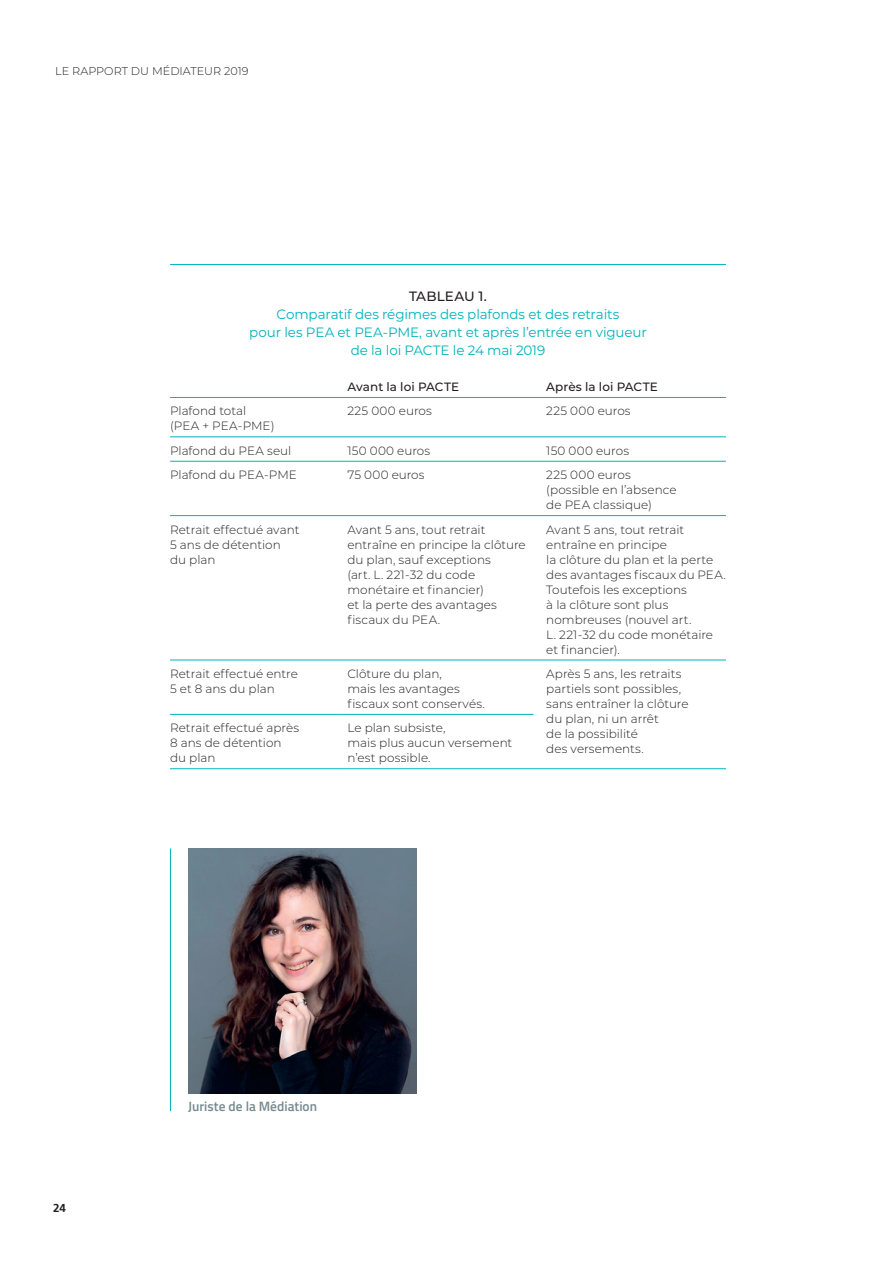
<style>
.page{position:relative;width:893px;height:1263px;background:#fff}
.page>*{position:absolute;margin:0;border:0;box-sizing:border-box;transform-origin:0 0}
.t1{font:13.5px/18px "Montserrat";letter-spacing:-.01em;color:#00b3bd;text-align:center}
.t2{font:600 13.5px "Titillium";color:#768a90}
.t3{font:500 13.5px "Montserrat";letter-spacing:.01em;color:#231f20}
.t4{font:300 12px/15px "Montserrat";color:#231f20}
.t5{font:500 12px "Montserrat";letter-spacing:.005em;color:#231f20}
.t6{font:300 12px "Montserrat";letter-spacing:.02em;color:#231f20}
.t7{font:700 11.55px "Frutiger";color:#231f20}
.t8{font:300 11.25px "Montserrat";color:#231f20}
</style>
<div class="page">
<hr style="left:170px;top:264px;width:556px;height:1px;background:#00b3bd">
<hr style="left:170px;top:397px;width:556px;height:1px;background:#00b3bd">
<hr style="left:170px;top:436px;width:556px;height:1px;background:#00b3bd">
<hr style="left:170px;top:461px;width:556px;height:1px;background:#00b3bd">
<hr style="left:170px;top:515px;width:556px;height:1px;background:#00b3bd">
<hr style="left:170px;top:660px;width:556px;height:1px;background:#00b3bd">
<hr style="left:170px;top:714px;width:171px;height:1px;background:#00b3bd">
<hr style="left:170px;top:768px;width:171px;height:1px;background:#00b3bd">
<hr style="left:341px;top:714px;width:192px;height:1px;background:#00b3bd">
<hr style="left:341px;top:768px;width:385px;height:1px;background:#00b3bd">
<img style="left:188px;top:848px;width:228px;height:245px">
<hr style="left:170px;top:848px;width:1px;height:263px;background:#00b3bd">
<p class="t8" style="left:55px;top:66px;width:195px">LE RAPPORT DU MÉDIATEUR 2019</p>
<p class="t3" style="left:409px;top:291px;width:79px">TABLEAU 1.</p>
<p class="t1" style="left:249px;top:306px;width:399px">Comparatif des régimes des plafonds et des retraits<br>pour les PEA et PEA-PME, avant et après l’entrée en vigueur de la loi PACTE le 24 mai 2019</p>
<p class="t5" style="left:347px;top:382px;width:113px">Avant la loi PACTE</p>
<p class="t5" style="left:546px;top:382px;width:113px">Après la loi PACTE</p>
<p class="t4" style="left:170px;top:405px;width:106px">Plafond total (PEA + PEA-PME)</p>
<p class="t6" style="left:347px;top:406px;width:86px">225 000 euros</p>
<p class="t6" style="left:546px;top:406px;width:86px">225 000 euros</p>
<p class="t4" style="left:170px;top:444px;width:123px">Plafond du PEA seul</p>
<p class="t4" style="left:347px;top:444px;width:84px">150 000 euros</p>
<p class="t4" style="left:546px;top:444px;width:84px">150 000 euros</p>
<p class="t4" style="left:170px;top:468px;width:128px">Plafond du PEA-PME</p>
<p class="t4" style="left:347px;top:468px;width:79px">75 000 euros</p>
<p class="t4" style="left:546px;top:468px;width:132px">225 000 euros (possible en l’absence de PEA classique)</p>
<p class="t4" style="left:170px;top:523px;width:131px">Retrait effectué avant<br>5 ans de détention du plan</p>
<p class="t4" style="left:347px;top:523px;width:180px">Avant 5 ans, tout retrait entraîne en principe la clôture du plan, sauf exceptions<br>(art. L. 221-32 du code monétaire et financier)<br>et la perte des avantages fiscaux du PEA.</p>
<p class="t4" style="left:546px;top:523px;width:181px">Avant 5 ans, tout retrait entraîne en principe<br>la clôture du plan et la perte des avantages fiscaux du PEA.<br>Toutefois les exceptions<br>à la clôture sont plus nombreuses (nouvel art.<br>L. 221-32 du code monétaire et financier).</p>
<p class="t4" style="left:170px;top:667px;width:129px">Retrait effectué entre<br>5 et 8 ans du plan</p>
<p class="t4" style="left:347px;top:667px;width:139px">Clôture du plan,<br>mais les avantages fiscaux sont conservés.</p>
<p class="t4" style="left:546px;top:667px;width:144px">Après 5 ans, les retraits partiels sont possibles, sans entraîner la clôture du plan, ni un arrêt<br>de la possibilité<br>des versements.</p>
<p class="t4" style="left:170px;top:721px;width:130px">Retrait effectué après<br>8 ans de détention du plan</p>
<p class="t4" style="left:347px;top:721px;width:166px">Le plan subsiste,<br>mais plus aucun versement n’est possible.</p>
<p class="t7" style="left:53px;top:1203px;width:14px">24</p>
<p class="t2" style="left:188px;top:1101px;width:131px">Juriste de la Médiation</p>
</div>
